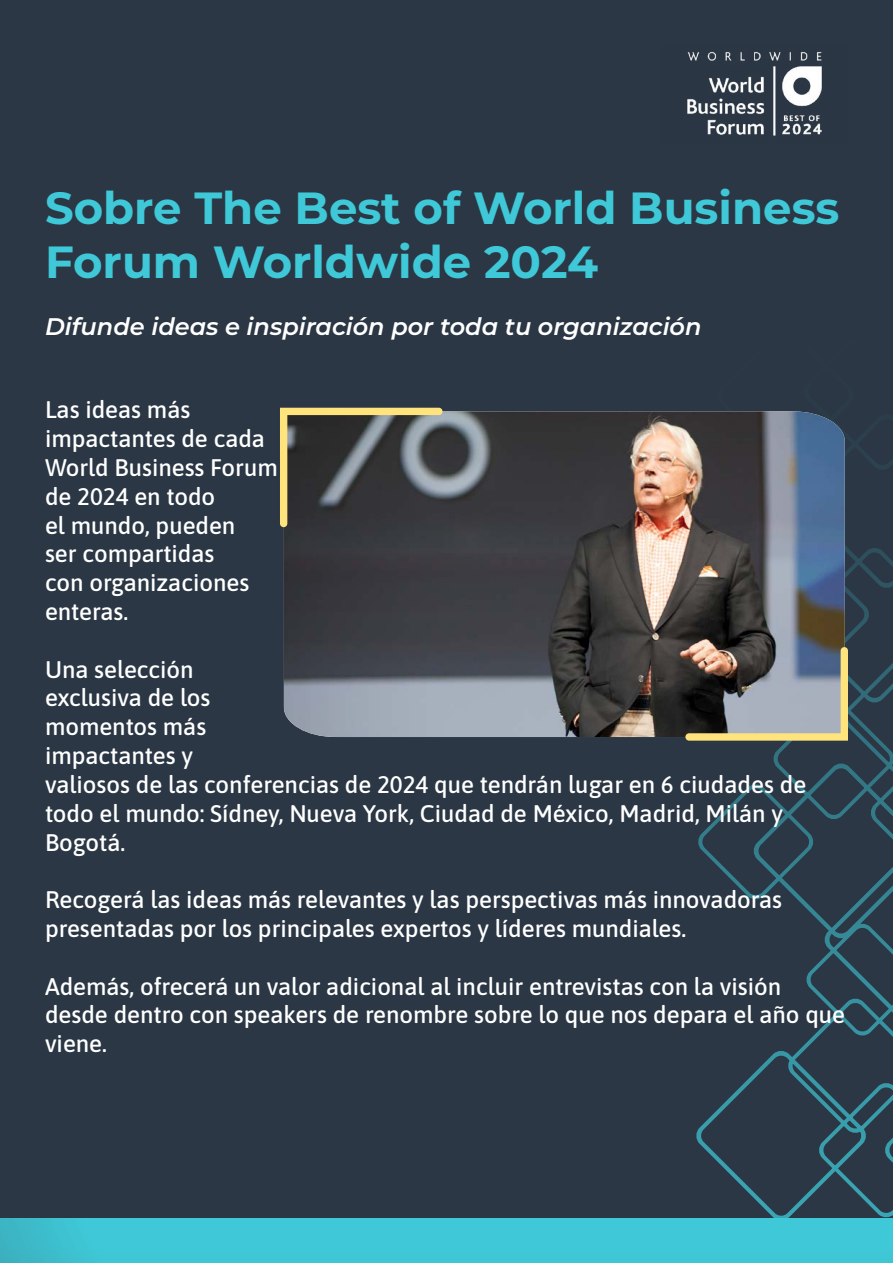
<style>
.page{position:relative;width:893px;height:1263px;background:#2b3744}
.page>*{position:absolute;margin:0;border:0;box-sizing:border-box;transform-origin:0 0}
.t1{font:700 45px/54px "Montserrat";color:#3fc8d7}
.t2{font:500 24px/28.8px "Asap";color:#fff}
.t3{font:italic 600 24px "Montserrat";color:#fff}
</style>
<div class="page">
<img style="left:687px;top:52px;width:135px;height:84px">
<svg style="left:696px;top:459px;width:197px;height:759px"></svg>
<div style="left:0;top:1218px;width:893px;height:45px;background:#3fc8d7"></div>
<img style="left:284px;top:411px;width:561px;height:326px">
<svg style="left:685px;top:647px;width:163px;height:94px;background:#86847f"></svg>
<svg style="left:280px;top:408px;width:162px;height:119px"></svg>
<h1 class="t1" style="left:45px;top:179px;width:796px">Sobre The Best of World Business<br>Forum Worldwide 2024</h1>
<p class="t3" style="left:45px;top:311px;width:658px">Difunde ideas e inspiración por toda tu organización</p>
<p class="t2" style="left:45px;top:394px;width:234px">Las ideas más impactantes de cada<br>World Business Forum de 2024 en todo<br>el mundo, pueden<br>ser compartidas<br>con organizaciones enteras.</p>
<p class="t2" style="left:45px;top:653px;width:763px">Una selección<br>exclusiva de los<br>momentos más<br>impactantes y<br>valiosos de las conferencias de 2024 que tendrán lugar en 6 ciudades de todo el mundo: Sídney, Nueva York, Ciudad de México, Madrid, Milán y<br>Bogotá.</p>
<p class="t2" style="left:45px;top:884px;width:739px">Recogerá las ideas más relevantes y las perspectivas más innovadoras presentadas por los principales expertos y líderes mundiales.</p>
<p class="t2" style="left:45px;top:970px;width:802px">Además, ofrecerá un valor adicional al incluir entrevistas con la visión desde dentro con speakers de renombre sobre lo que nos depara el año que viene.</p>
</div>
